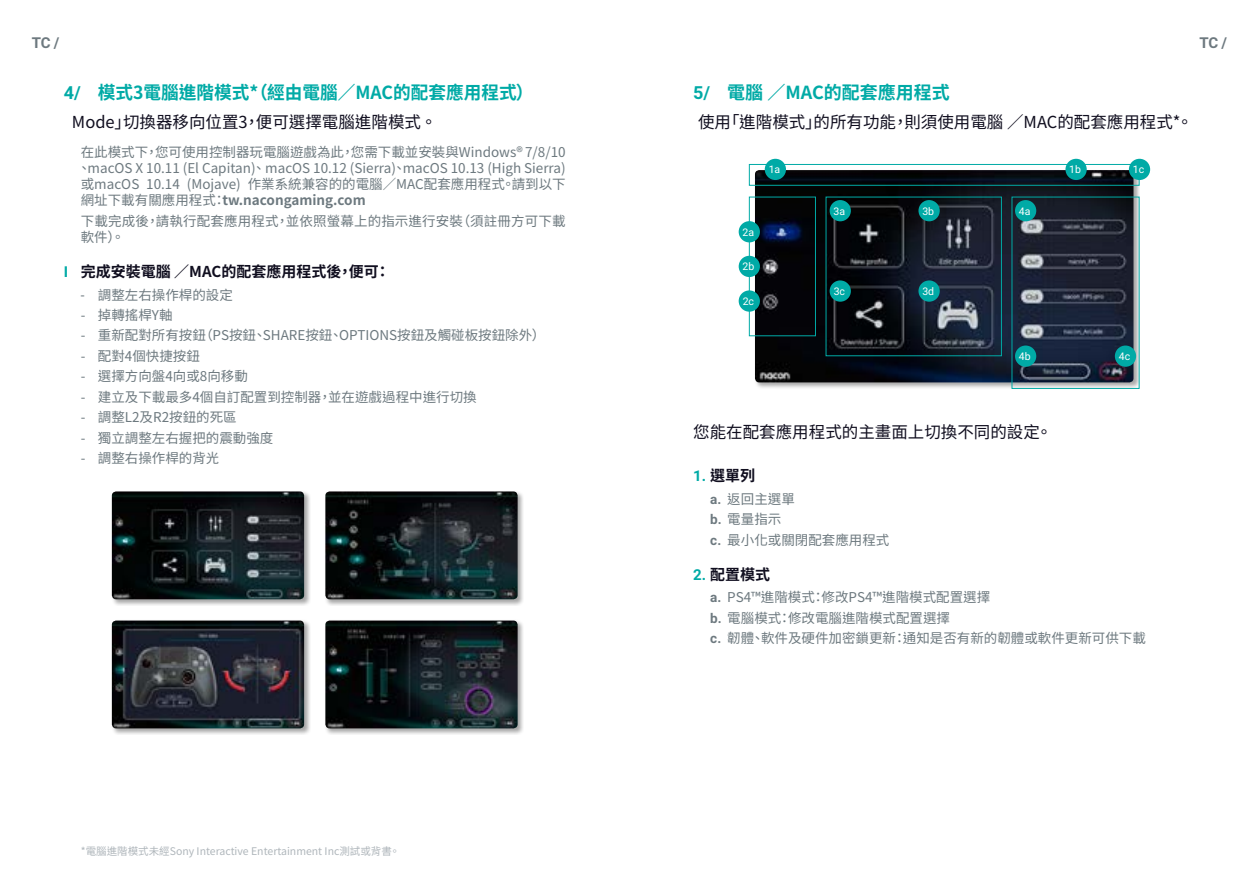
<style>
.page{position:relative;width:1259px;height:893px;background:#fff}
.page>*{position:absolute;margin:0;border:0;box-sizing:border-box;transform-origin:0 0}
.t1{font:700 18px "Noto Sans CJ Ktc";color:#00aaa6}
.t2{font:16.5px "Noto Sans CJ Ktc";color:#100e1f}
.t3{font:700 15px "Noto Sans CJ Ktc";color:#100e1f}
.t4{font:700 15px "Roboto";color:#6d797f}
.t5{font:13.5px/16.2px "Noto Sans CJ Ktc";color:#6d797f}
.t6{font:10.5px "Noto Sans CJ Ktc";color:#afb6bb}
.t7{font:10.5px "Roboto";color:#fff}
.s1{font-family:"Roboto"}
.s2{font-weight:700}
.s3{font-family:"Roboto";color:#00aaa6}
.s4{font-family:"Roboto";font-weight:700}
</style>
<div class="page">
<div style="left:111px;top:491px;width:199px;height:115px;background:#000;opacity:.35"></div>
<img style="left:112px;top:491px;width:192px;height:108px">
<div style="left:324px;top:491px;width:200px;height:115px;background:#000;opacity:.35"></div>
<img style="left:325px;top:491px;width:192px;height:108px">
<div style="left:111px;top:620px;width:199px;height:115px;background:#000;opacity:.35"></div>
<img style="left:112px;top:621px;width:192px;height:107px">
<div style="left:324px;top:620px;width:200px;height:115px;background:#000;opacity:.35"></div>
<img style="left:325px;top:621px;width:192px;height:107px">
<div style="left:754px;top:169px;width:385px;height:221px;background:#000;opacity:.35"></div>
<img style="left:755px;top:170px;width:378px;height:212px">
<div style="left:749px;top:164px;width:390px;height:22px;border:1px solid #00aaa6"></div>
<div style="left:749px;top:197px;width:67px;height:139px;border:1px solid #00aaa6"></div>
<div style="left:738px;top:221px;width:22px;height:21px;background:#00aaa6;border-radius:50%"></div>
<div style="left:829px;top:200px;width:22px;height:21px;background:#00aaa6;border-radius:50%"></div>
<div style="left:1015px;top:200px;width:21px;height:21px;background:#00aaa6;border-radius:50%"></div>
<div style="left:1015px;top:345px;width:21px;height:22px;background:#00aaa6;border-radius:50%"></div>
<div style="left:1114px;top:345px;width:22px;height:22px;background:#00aaa6;border-radius:50%"></div>
<div style="left:829px;top:280px;width:22px;height:22px;background:#00aaa6;border-radius:50%"></div>
<div style="left:918px;top:200px;width:21px;height:21px;background:#00aaa6;border-radius:50%"></div>
<div style="left:918px;top:280px;width:21px;height:22px;background:#00aaa6;border-radius:50%"></div>
<div style="left:765px;top:159px;width:21px;height:21px;background:#00aaa6;border-radius:50%"></div>
<div style="left:1065px;top:159px;width:21px;height:21px;background:#00aaa6;border-radius:50%"></div>
<div style="left:1129px;top:159px;width:21px;height:21px;background:#00aaa6;border-radius:50%"></div>
<div style="left:738px;top:256px;width:22px;height:21px;background:#00aaa6;border-radius:50%"></div>
<div style="left:738px;top:290px;width:22px;height:22px;background:#00aaa6;border-radius:50%"></div>
<p class="t4" style="left:32px;top:32px;width:29px">TC /</p>
<p class="t4" style="left:1199px;top:32px;width:29px">TC /</p>
<h1 class="t1" style="left:64px;top:83px;width:471px"><span class="s1">4/</span> 模式3電腦進階模式*（經由電腦／MAC的配套應用程式）</h1>
<p class="t2" style="left:72px;top:112px;width:366px">Mode」切換器移向位置3，便可選擇電腦進階模式 。</p>
<p class="t5" style="left:77px;top:144px;width:490px;text-align:justify">在此模式下，您可使用控制器玩電腦遊戲為此，您需下載並安裝與Windows® 7/8/10、macOS X 10.11 (El Capitan)、 macOS 10.12 (Sierra)、macOS 10.13 (High Sierra)或macOS 10.14 (Mojave) 作業系統兼容的的電腦／MAC配套應用程式。請到以下網址下載有關應用程式：<span class="s2">tw.nacongaming.com</span></p>
<p class="t5" style="left:81px;top:213px;width:486px">下載完成後，請執行配套應用程式，並依照螢幕上的指示進行安裝（須註冊方可下載軟件）。</p>
<p class="t3" style="left:64px;top:263px;width:328px"><span class="s3">I</span> 完成安裝電腦 ／MAC的配套應用程式後，便可：</p>
<p class="t5" style="left:81px;top:287px;width:154px"><span class="s1">-</span> 調整左右操作桿的設定</p>
<p class="t5" style="left:81px;top:307px;width:93px">- 掉轉搖桿Y軸</p>
<p class="t5" style="left:81px;top:328px;width:466px">- 重新配對所有按鈕（PS按鈕、SHARE按鈕、OPTIONS按鈕及觸碰板按鈕除外）</p>
<p class="t5" style="left:81px;top:348px;width:121px">- 配對4個快捷按鈕</p>
<p class="t5" style="left:81px;top:369px;width:168px">- 選擇方向盤4向或8向移動</p>
<p class="t5" style="left:81px;top:389px;width:397px">- 建立及下載最多4個自訂配置到控制器，並在遊戲過程中進行切換</p>
<p class="t5" style="left:81px;top:409px;width:157px">- 調整L2及R2按鈕的死區</p>
<p class="t5" style="left:81px;top:430px;width:194px">- 獨立調整左右握把的震動強度</p>
<p class="t5" style="left:81px;top:450px;width:140px">- 調整右操作桿的背光</p>
<h1 class="t1" style="left:693px;top:83px;width:258px"><span class="s1">5/</span> 電腦 ／MAC的配套應用程式</h1>
<p class="t2" style="left:693px;top:112px;width:501px"><sup>如要</sup>使用「進階模式」的所有功能，則須使用電腦 ／MAC的配套應用程式*。</p>
<p class="t7" style="left:768px;top:162px;width:13px">1a</p>
<p class="t7" style="left:1069px;top:162px;width:13px">1b</p>
<p class="t7" style="left:1133px;top:162px;width:13px">1c</p>
<p class="t7" style="left:922px;top:204px;width:13px">3b</p>
<p class="t7" style="left:833px;top:204px;width:13px">3a</p>
<p class="t7" style="left:1019px;top:204px;width:13px">4a</p>
<p class="t7" style="left:742px;top:225px;width:13px">2a</p>
<p class="t7" style="left:742px;top:259px;width:13px">2b</p>
<p class="t7" style="left:742px;top:294px;width:13px">2c</p>
<p class="t7" style="left:922px;top:284px;width:13px">3d</p>
<p class="t7" style="left:833px;top:284px;width:13px">3c</p>
<p class="t7" style="left:1019px;top:349px;width:13px">4b</p>
<p class="t7" style="left:1119px;top:349px;width:13px">4c</p>
<p class="t2" style="left:693px;top:422px;width:360px">您能在配套應用程式的主畫面上切換不同的設定。</p>
<p class="t3" style="left:693px;top:467px;width:64px"><span class="s3">1.</span> 選單列</p>
<p class="t5" style="left:710px;top:489px;width:181px;line-height:20.4px"><span class="s4">a.</span> 返回主選單<br><span class="s4">b.</span> 電量指示<br><span class="s4">c.</span> 最小化或關閉配套應用程式</p>
<p class="t3" style="left:693px;top:566px;width:79px"><span class="s3">2.</span> 配置模式</p>
<p class="t5" style="left:710px;top:587px;width:437px;line-height:20.4px"><span class="s4">a.</span> PS4™進階模式：修改PS4™進階模式配置選擇<br><span class="s4">b.</span> 電腦模式：修改電腦進階模式配置選擇<br><span class="s4">c.</span> 韌體、軟件及硬件加密鎖更新：通知是否有新的韌體或軟件更新可供下載</p>
<p class="t6" style="left:81px;top:845px;width:320px">*電腦進階模式未經Sony Interactive Entertainment Inc測試或背書。</p>
</div>
